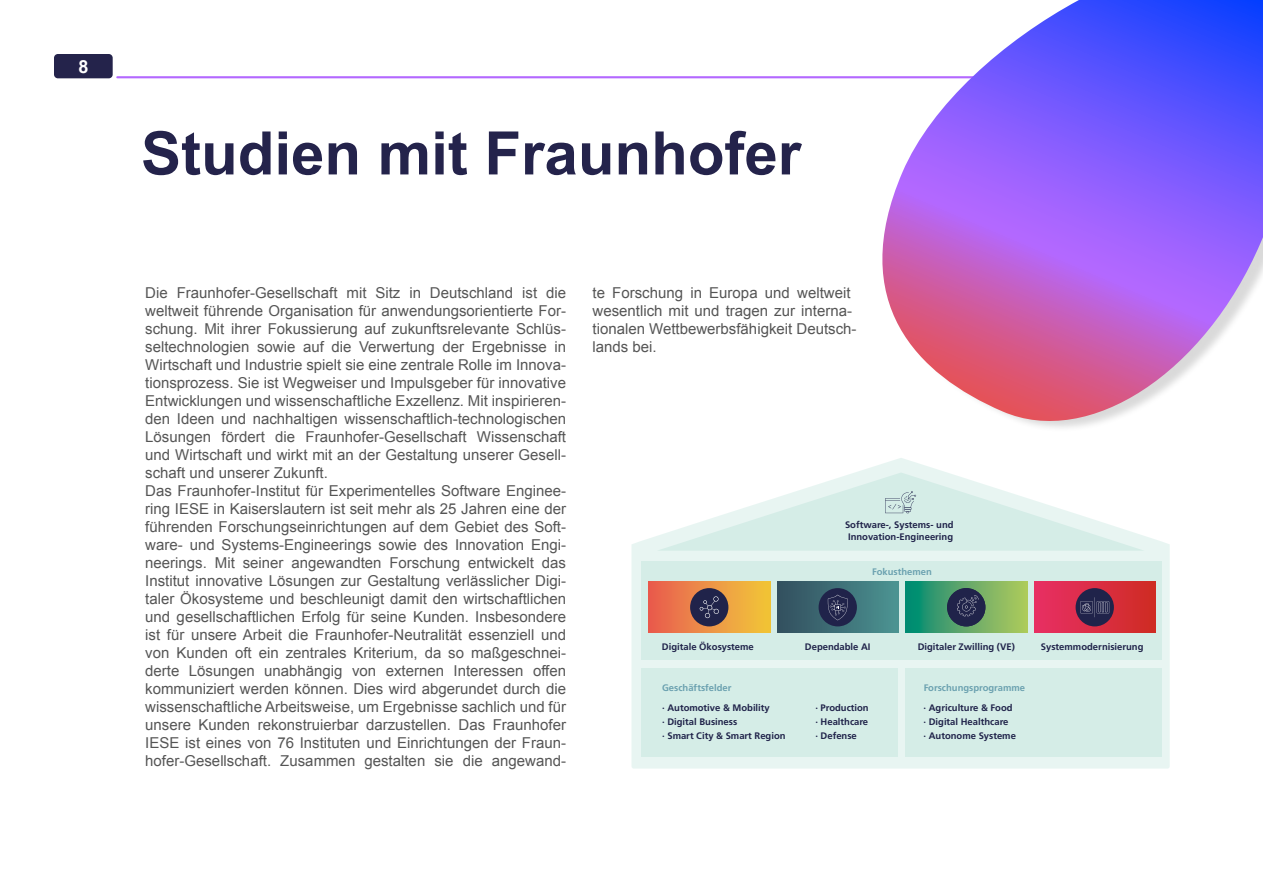
<style>
.page{position:relative;width:1263px;height:893px;background:#fff}
.page>*{position:absolute;margin:0;border:0;box-sizing:border-box;transform-origin:0 0}
.t1{font:700 60px "Arial";color:#24234b}
.t2{font:700 18px "Arial";color:#fff}
.t3{font:15px/18px "Arial";color:#555}
.t4{font:700 9.45px/14.2px "Frutiger LT Com";color:#20234a}
.t5{font:700 9.45px "Frutiger LT Com";color:#005478}
</style>
<div class="page">
<svg style="left:116px;top:76px;width:730px;height:2px"></svg>
<div style="left:54px;top:54px;width:59px;height:24px;background:#24234b;border-radius:4px"></div>
<svg style="left:846px;top:0;width:417px;height:428px"></svg>
<svg style="left:631px;top:458px;width:539px;height:311px;fill:#e8f5f2"></svg>
<div style="left:642px;top:668px;width:256px;height:89px;background:#d5ede7"></div>
<div style="left:905px;top:668px;width:257px;height:89px;background:#d5ede7"></div>
<div style="left:642px;top:561px;width:520px;height:99px;background:#d5ede7"></div>
<div style="left:648px;top:582px;width:122px;height:51px;background:linear-gradient(to right,#e65a50,#edc43a)"></div>
<div style="left:777px;top:582px;width:121px;height:51px;background:linear-gradient(to right,#324d5d,#4b9291)"></div>
<svg style="left:905px;top:582px;width:122px;height:51px;background:#5aa768"></svg>
<div style="left:1034px;top:582px;width:121px;height:51px;background:linear-gradient(to right,#e62f65,#cc2c24)"></div>
<div style="left:947px;top:588px;width:38px;height:38px;background:#20234a;border-radius:50%"></div>
<svg style="left:957px;top:595px;width:21px;height:21px"></svg>
<div style="left:818px;top:588px;width:39px;height:38px;background:#20234a;border-radius:50%"></div>
<svg style="left:827px;top:595px;width:21px;height:25px"></svg>
<div style="left:690px;top:588px;width:38px;height:38px;background:#20234a;border-radius:50%"></div>
<svg style="left:699px;top:596px;width:20px;height:22px"></svg>
<div style="left:1075px;top:588px;width:39px;height:38px;background:#20234a;border-radius:50%"></div>
<svg style="left:1080px;top:597px;width:29px;height:20px"></svg>
<svg style="left:657px;top:472px;width:487px;height:79px"></svg>
<p class="t2" style="left:78px;top:54px;width:12px">8</p>
<h1 class="t1" style="left:141px;top:114px;width:662px">Studien mit Fraunhofer</h1>
<p class="t3" style="left:145px;top:283px;width:422px">Die Fraunhofer-Gesellschaft mit Sitz in Deutschland ist die weltweit führende Organisation für anwendungsorientierte For&shy;schung. Mit ihrer Fokussierung auf zukunftsrelevante Schlüs&shy;seltechnologien sowie auf die Verwertung der Ergebnisse in Wirtschaft und Industrie spielt sie eine zentrale Rolle im Innova&shy;tionsprozess. Sie ist Wegweiser und Impulsgeber für innovative Entwicklungen und wissenschaftliche Exzellenz. Mit inspirieren&shy;den Ideen und nachhaltigen wissenschaftlich-technologischen Lösungen fördert die Fraunhofer-Gesellschaft Wissenschaft und Wirtschaft und wirkt mit an der Gestaltung unserer Gesell&shy;schaft und unserer Zukunft.<br>Das Fraunhofer-Institut für Experimentelles Software Enginee&shy;ring IESE in Kaiserslautern ist seit mehr als 25 Jahren eine der führenden Forschungseinrichtungen auf dem Gebiet des Soft&shy;ware- und Systems-Engineerings sowie des Innovation Engi&shy;neerings. Mit seiner angewandten Forschung entwickelt das Institut innovative Lösungen zur Gestaltung verlässlicher Digi&shy;taler Ökosysteme und beschleunigt damit den wirtschaftlichen und gesellschaftlichen Erfolg für seine Kunden. Insbesondere ist für unsere Arbeit die Fraunhofer-Neutralität essenziell und von Kunden oft ein zentrales Kriterium, da so maßgeschnei&shy;derte Lösungen unabhängig von externen Interessen offen kommuniziert werden können. Dies wird abgerundet durch die wissenschaftliche Arbeitsweise, um Ergebnisse sachlich und für unsere Kunden rekonstruierbar darzustellen. Das Fraunhofer IESE ist eines von 76 Instituten und Einrichtungen der Fraun&shy;hofer-Gesellschaft. Zusammen gestalten sie die angewand-</p>
<p class="t3" style="left:592px;top:283px;width:265px">te Forschung in Europa und weltweit wesentlich mit und tragen zur interna&shy;tionalen Wettbewerbsfähigkeit Deutsch&shy;lands bei.</p>
<p class="t4" style="left:845px;top:519px;width:110px;line-height:11.4px;text-align:center">Software-, Systems- und<br>Innovation-Engineering</p>
<p class="t5" style="left:872px;top:566px;width:61px">Fokusthemen</p>
<p class="t4" style="left:662px;top:640px;width:93px">Digitale Ökosysteme</p>
<p class="t4" style="left:805px;top:640px;width:67px">Dependable AI</p>
<p class="t4" style="left:918px;top:640px;width:99px">Digitaler Zwilling (VE)</p>
<p class="t4" style="left:1041px;top:640px;width:104px">Systemmodernisierung</p>
<p class="t5" style="left:662px;top:683px;width:71px">Geschäftsfelder</p>
<p class="t5" style="left:923px;top:683px;width:103px">Forschungsprogramme</p>
<p class="t4" style="left:662px;top:700px;width:125px">· Automotive &amp; Mobility<br>· Digital Business<br>· Smart City &amp; Smart Region</p>
<p class="t4" style="left:815px;top:700px;width:55px;text-align:justify">· Production · Healthcare · Defense</p>
<p class="t4" style="left:923px;top:700px;width:94px">· Agriculture &amp; Food · Digital Healthcare<br>· Autonome Systeme</p>
</div>
